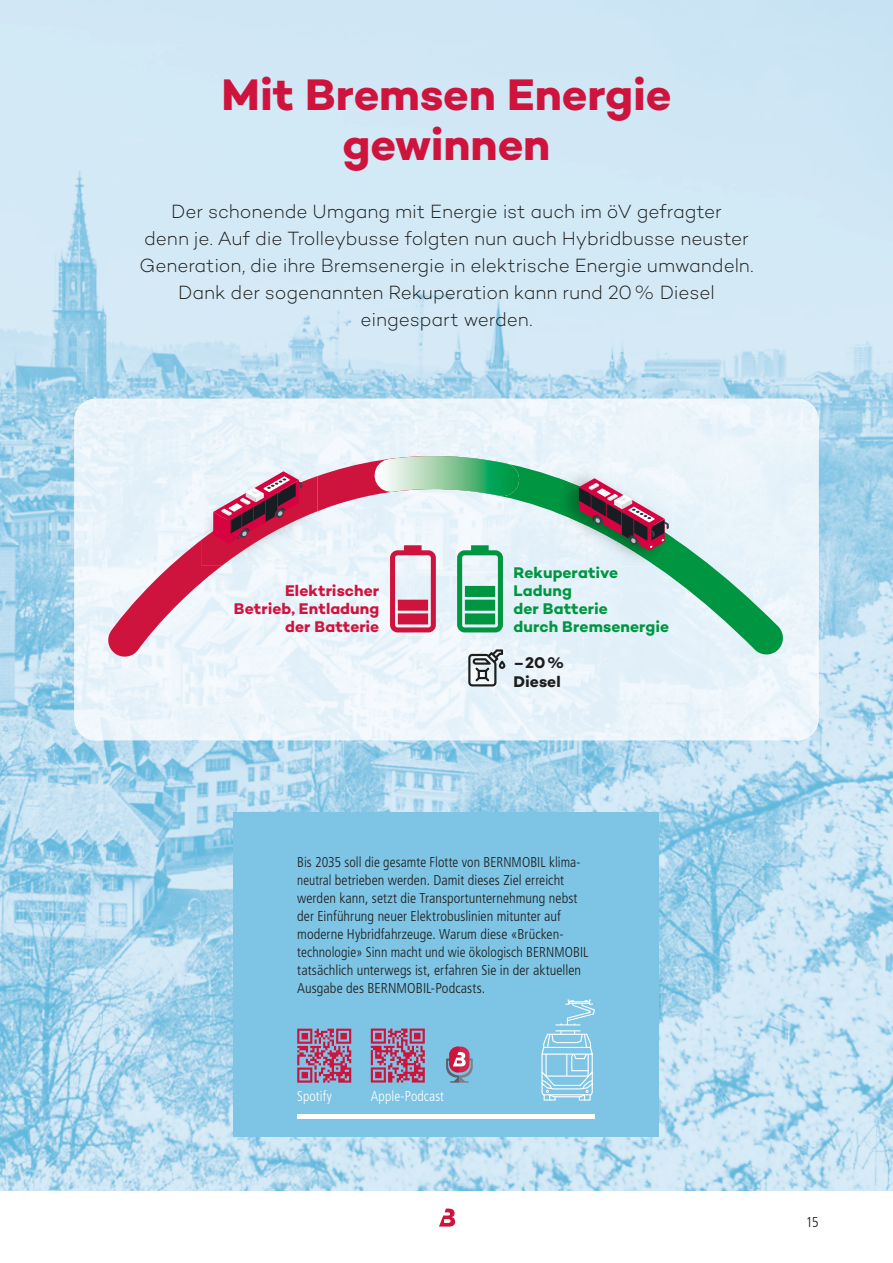
<style>
.page{position:relative;width:893px;height:1263px;background:#fff}
.page>*{position:absolute;margin:0;border:0;box-sizing:border-box;transform-origin:0 0}
.t1{font:700 45px/49.5px "Campton";letter-spacing:-.005em;color:#ce143d;text-align:center}
.t2{font:300 19.5px/27px "Campton";letter-spacing:-.005em;color:#1d1d1b;text-align:center}
.t3{font:700 15.75px/18px "Campton";letter-spacing:.005em;color:#009641}
.t4{font:700 15.75px/18px "Campton";letter-spacing:.005em;color:#ce143d;text-align:right}
.t5{font:700 15.75px/18px "Campton";color:#1d1d1b}
.t6{font:300 condensed 14.25px/18px "Frutiger LT Std";letter-spacing:.005em;color:#1d1d1b}
.t7{font:300 condensed 14.25px "Frutiger LT Std";letter-spacing:.005em;color:#fff;scale:.96 1}
</style>
<div class="page">
<svg style="left:439px;top:1208px;width:16px;height:18px"></svg>
<hr style="left:0;top:1190px;width:893px;height:1px;background:#d8ecf8">
<img style="left:0;top:0;width:893px;height:413px">
<img style="left:0;top:413px;width:104px;height:777px">
<img style="left:789px;top:413px;width:104px;height:777px">
<img style="left:104px;top:740px;width:685px;height:450px">
<img style="left:74px;top:399px;width:745px;height:341px">
<div style="left:233px;top:812px;width:426px;height:324px;background:#7dc4e5"></div>
<svg style="left:541px;top:999px;width:54px;height:102px"></svg>
<hr style="left:297px;top:1114px;width:298px;height:4px;background:#fff">
<svg style="left:446px;top:1047px;width:27px;height:36px"></svg>
<svg style="left:468px;top:656px;width:37px;height:30px"></svg>
<svg style="left:106px;top:456px;width:357px;height:203px;fill:#eaf4fa"></svg>
<svg style="left:429px;top:456px;width:356px;height:200px;background:#c6e3de"></svg>
<svg style="left:354px;top:447px;width:188px;height:72px"></svg>
<img style="left:201px;top:467px;width:117px;height:9px">
<img style="left:201px;top:476px;width:117px;height:89px">
<svg style="left:213px;top:471px;width:90px;height:73px;background:#be6e88"></svg>
<img style="left:556px;top:468px;width:118px;height:9px">
<img style="left:556px;top:477px;width:118px;height:89px">
<svg style="left:579px;top:478px;width:91px;height:73px;background:#a0848e"></svg>
<svg style="left:297px;top:1029px;width:54px;height:54px"></svg>
<svg style="left:371px;top:1028px;width:54px;height:54px"></svg>
<h1 class="t1" style="left:222px;top:70px;width:451px">Mit Bremsen Energie gewinnen</h1>
<p class="t2" style="left:139px;top:198px;width:616px">Der schonende Umgang mit Energie ist auch im öV gefragter<br>denn je. Auf die Trolleybusse folgten nun auch Hybridbusse neuster Generation, die ihre Bremsenergie in elektrische Energie umwandeln.<br>Dank der sogenannten Rekuperation kann rund 20 % Diesel eingespart werden.</p>
<p class="t4" style="left:234px;top:582px;width:147px">Elektrischer<br>Betrieb, Entladung der Batterie</p>
<p class="t3" style="left:514px;top:564px;width:157px">Rekuperative<br>Ladung<br>der Batterie<br>durch Bremsenergie</p>
<p class="t5" style="left:514px;top:654px;width:52px">–20 %<br>Diesel</p>
<p class="t6" style="left:297px;top:853px;width:293px">Bis 2035 soll die gesamte Flotte von BERNMOBIL klima&shy;neutral betrieben werden. Damit dieses Ziel erreicht werden kann, setzt die Transportunternehmung nebst der Einführung neuer Elektrobuslinien mitunter auf moderne Hybridfahrzeuge. Warum diese «Brücken&shy;technologie» Sinn macht und wie ökologisch BERNMOBIL tatsächlich unterwegs ist, erfahren Sie in der aktuellen Ausgabe des BERNMOBIL-Podcasts.</p>
<p class="t7" style="left:297px;top:1087px;width:37px">Spotify</p>
<p class="t7" style="left:371px;top:1087px;width:78px">Apple-Podcast</p>
<p class="t6" style="left:806px;top:1213px;width:14px">15</p>
</div>
